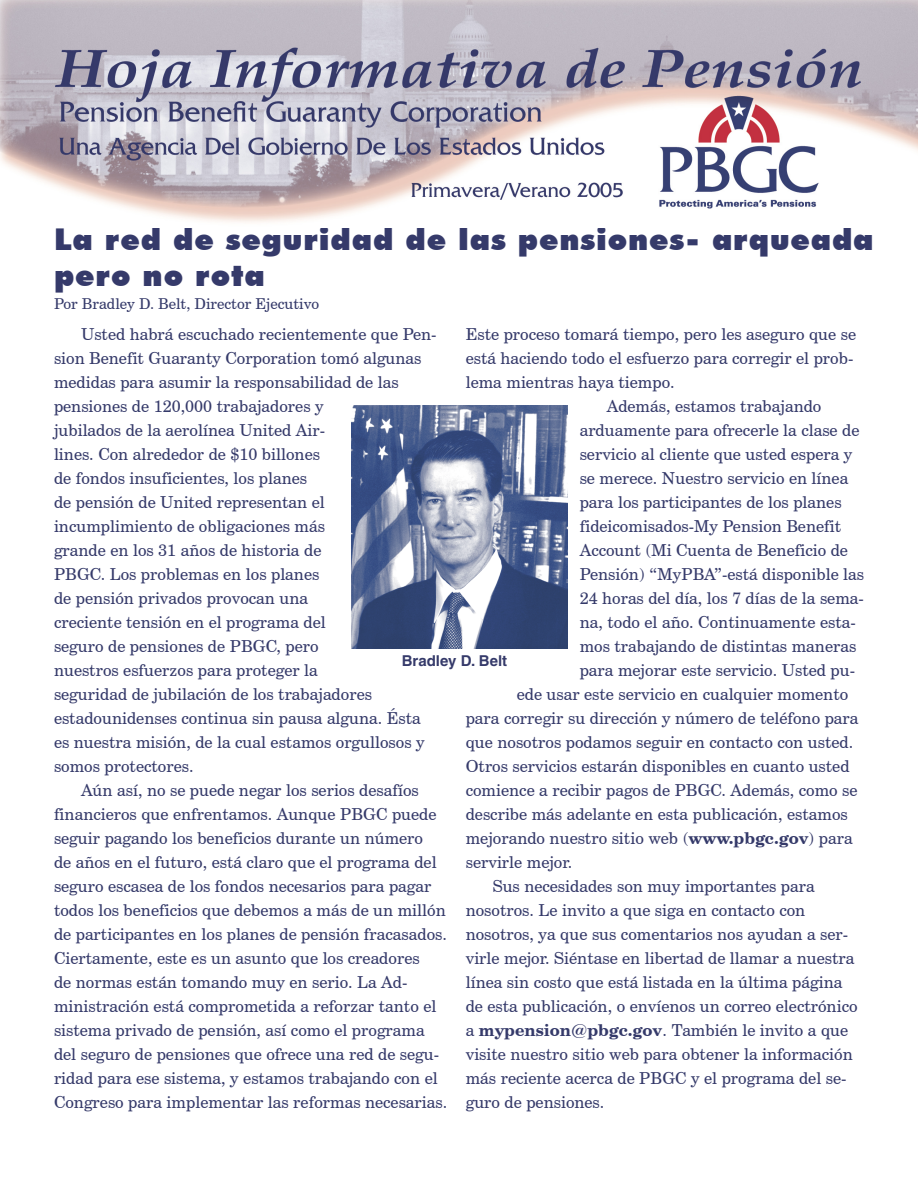
<style>
.page{position:relative;width:918px;height:1188px;background:#fff}
.page>*{position:absolute;margin:0;border:0;box-sizing:border-box;transform-origin:0 0}
.t1{font:900 30px/36px "Futura BT";letter-spacing:.03em;color:#353a6a}
.t2{font:16.5px/24px "Century Schoolbook BT";color:#353a6a}
.t3{font:15px "Century Schoolbook BT";color:#353a6a}
.t4{font:700 15px "Helvetica";color:#353a6a}
.s1{font-weight:700}
</style>
<div class="page">
<img style="left:352px;top:405px;width:216px;height:244px">
<img style="left:0;top:0;width:918px;height:223px">
<h1 class="t1" style="left:54px;top:221px;width:821px">La red de seguridad de las pensiones- arqueada pero no rota</h1>
<p class="t3" style="left:54px;top:294px;width:267px">Por Bradley D. Belt, Director Ejecutivo</p>
<p class="t2" style="left:54px;top:322px;width:384px;text-indent:27px">Usted habrá escuchado recientemente que Pen&shy;sion Benefit Guaranty Corporation tomó algunas medidas para asumir la responsabilidad de las pensiones de 120,000 trabajadores y<br>jubilados de la aerolínea United Air-<br>lines. Con alrededor de $10 billones<br>de fondos insuficientes, los planes<br>de pensión de United representan el incumplimiento de obligaciones más<br>grande en los 31 años de historia de<br>PBGC. Los problemas en los planes<br>de pensión privados provocan una<br>creciente tensión en el programa del<br>seguro de pensiones de PBGC, pero<br>nuestros esfuerzos para proteger la<br>seguridad de jubilación de los trabajadores estadounidenses continua sin pausa alguna. Ésta es nuestra misión, de la cual estamos orgullosos y somos protectores.</p>
<p class="t2" style="left:54px;top:778px;width:395px;text-indent:27px">Aún así, no se puede negar los serios desafíos financieros que enfrentamos. Aunque PBGC puede seguir pagando los beneficios durante un número<br>de años en el futuro, está claro que el programa del seguro escasea de los fondos necesarios para pagar todos los beneficios que debemos a más de un millón de participantes en los planes de pensión fracasados.<br>Ciertamente, este es un asunto que los creadores<br>de normas están tomando muy en serio. La Ad&shy;ministración está comprometida a reforzar tanto el sistema privado de pensión, así como el programa del seguro de pensiones que ofrece una red de segu&shy;ridad para ese sistema, y estamos trabajando con el Congreso para implementar las reformas necesarias.</p>
<p class="t2" style="left:466px;top:322px;width:392px">Este proceso tomará tiempo, pero les aseguro que se</p>
<p class="t2" style="left:466px;top:346px;width:389px">está haciendo todo el esfuerzo para corregir el prob-</p>
<p class="t2" style="left:466px;top:370px;width:211px">lema mientras haya tiempo.</p>
<p class="t2" style="left:607px;top:394px;width:216px">Además, estamos trabajando</p>
<p class="t2" style="left:580px;top:418px;width:281px">arduamente para ofrecerle la clase de</p>
<p class="t2" style="left:580px;top:442px;width:274px">servicio al cliente que usted espera y</p>
<p class="t2" style="left:580px;top:466px;width:270px">se merece. Nuestro servicio en línea</p>
<p class="t2" style="left:580px;top:490px;width:263px">para los participantes de los planes</p>
<p class="t2" style="left:580px;top:514px;width:263px">fideicomisados-My Pension Benefit</p>
<p class="t2" style="left:580px;top:538px;width:270px">Account (Mi Cuenta de Beneficio de</p>
<p class="t2" style="left:580px;top:562px;width:286px">Pensión) “MyPBA”-está disponible las</p>
<p class="t2" style="left:580px;top:586px;width:286px">24 horas del día, los 7 días de la sema-</p>
<p class="t2" style="left:580px;top:610px;width:278px">na, todo el año. Continuamente esta-</p>
<p class="t2" style="left:580px;top:634px;width:278px">mos trabajando de distintas maneras</p>
<p class="t2" style="left:580px;top:658px;width:277px">para mejorar este servicio. Usted pu-</p>
<p class="t2" style="left:517px;top:682px;width:333px">ede usar este servicio en cualquier momento</p>
<p class="t2" style="left:466px;top:706px;width:394px">para corregir su dirección y número de teléfono para</p>
<p class="t2" style="left:466px;top:730px;width:389px">que nosotros podamos seguir en contacto con usted.</p>
<p class="t2" style="left:466px;top:754px;width:385px">Otros servicios estarán disponibles en cuanto usted</p>
<p class="t2" style="left:466px;top:778px;width:393px">comience a recibir pagos de PBGC. Además, como se</p>
<p class="t2" style="left:466px;top:802px;width:384px">describe más adelante en esta publicación, estamos</p>
<p class="t2" style="left:466px;top:826px;width:389px">mejorando nuestro sitio web (<span class="s1">www.pbgc.gov</span>) para</p>
<p class="t2" style="left:466px;top:850px;width:108px">servirle mejor.</p>
<p class="t2" style="left:493px;top:874px;width:324px">Sus necesidades son muy importantes para</p>
<p class="t2" style="left:466px;top:898px;width:341px">nosotros. Le invito a que siga en contacto con</p>
<p class="t2" style="left:466px;top:922px;width:384px">nosotros, ya que sus comentarios nos ayudan a ser-</p>
<p class="t2" style="left:466px;top:946px;width:390px">virle mejor. Siéntase en libertad de llamar a nuestra</p>
<p class="t2" style="left:466px;top:970px;width:378px">línea sin costo que está listada en la última página</p>
<p class="t2" style="left:466px;top:994px;width:393px">de esta publicación, o envíenos un correo electrónico</p>
<p class="t2" style="left:466px;top:1018px;width:384px">a <span class="s1">mypension@pbgc.gov</span>. También le invito a que</p>
<p class="t2" style="left:466px;top:1042px;width:389px">visite nuestro sitio web para obtener la información</p>
<p class="t2" style="left:466px;top:1066px;width:382px">más reciente acerca de PBGC y el programa del se-</p>
<p class="t2" style="left:466px;top:1090px;width:140px">guro de pensiones.</p>
<p class="t4" style="left:402px;top:652px;width:107px">Bradley D. Belt</p>
</div>
